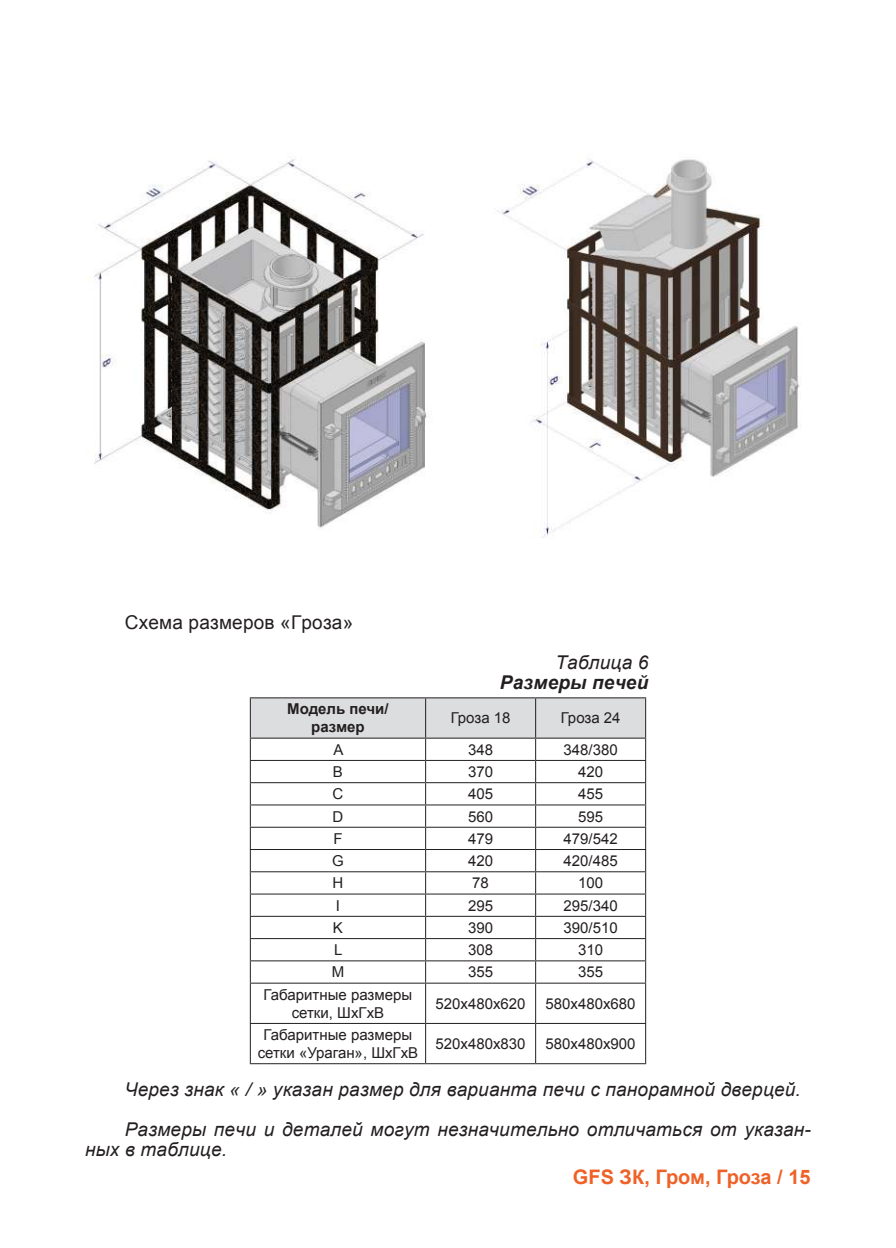
<style>
.page{position:relative;width:896px;height:1248px;background:#fff}
.page>*{position:absolute;margin:0;border:0;box-sizing:border-box;transform-origin:0 0}
.t1{font:700 20px "Arial";color:#ef6127}
.t2{font:italic 19px/40px "Arial";letter-spacing:.01em;color:#231f20}
.t3{font:19px "Arial";letter-spacing:.01em;color:#231f20}
.t4{font:italic 700 19px "Arial";letter-spacing:.01em;color:#231f20}
.t5{font:15px/18px "Arial";color:#231f20;text-align:center}
.t6{font:700 15px/18px "Arial";color:#231f20;text-align:center}
</style>
<div class="page">
<svg style="left:250px;top:697px;width:396px;height:285px"></svg>
<hr style="left:250px;top:982px;width:176px;height:1px;background:#231f20">
<hr style="left:250px;top:983px;width:1px;height:39px;background:#231f20">
<hr style="left:426px;top:982px;width:109px;height:1px;background:#231f20">
<hr style="left:425px;top:983px;width:1px;height:39px;background:#231f20">
<hr style="left:535px;top:982px;width:111px;height:1px;background:#231f20">
<hr style="left:535px;top:983px;width:1px;height:39px;background:#231f20">
<hr style="left:645px;top:983px;width:1px;height:39px;background:#231f20">
<hr style="left:645px;top:1023px;width:1px;height:40px;background:#231f20">
<hr style="left:250px;top:1023px;width:1px;height:40px;background:#231f20">
<hr style="left:425px;top:1023px;width:1px;height:40px;background:#231f20">
<hr style="left:535px;top:1023px;width:1px;height:40px;background:#231f20">
<hr style="left:250px;top:1063px;width:176px;height:1px;background:#231f20">
<hr style="left:426px;top:1063px;width:109px;height:1px;background:#231f20">
<hr style="left:535px;top:1063px;width:111px;height:1px;background:#231f20">
<hr style="left:250px;top:1022px;width:176px;height:1px;background:#231f20">
<hr style="left:426px;top:1022px;width:109px;height:1px;background:#231f20">
<hr style="left:535px;top:1022px;width:111px;height:1px;background:#231f20">
<img style="left:94px;top:159px;width:706px;height:379px">
<p class="t3" style="left:125px;top:610px;width:230px">Схема размеров «Гроза»</p>
<p class="t2" style="left:555px;top:643px;width:94px">Таблица 6</p>
<p class="t4" style="left:500px;top:670px;width:150px">Размеры печей</p>
<p class="t6" style="left:287px;top:700px;width:103px">Модель печи/ размер</p>
<p class="t5" style="left:451px;top:709px;width:61px">Гроза 18</p>
<p class="t5" style="left:561px;top:709px;width:61px">Гроза 24</p>
<p class="t5" style="left:333px;top:740px;width:12px">A</p>
<p class="t5" style="left:468px;top:740px;width:27px">348</p>
<p class="t5" style="left:563px;top:740px;width:56px">348/380</p>
<p class="t5" style="left:333px;top:762px;width:12px">B</p>
<p class="t5" style="left:468px;top:762px;width:27px">370</p>
<p class="t5" style="left:578px;top:762px;width:27px">420</p>
<p class="t5" style="left:332px;top:785px;width:12px">C</p>
<p class="t5" style="left:468px;top:785px;width:27px">405</p>
<p class="t5" style="left:578px;top:785px;width:27px">455</p>
<p class="t5" style="left:332px;top:807px;width:12px">D</p>
<p class="t5" style="left:468px;top:807px;width:27px">560</p>
<p class="t5" style="left:578px;top:807px;width:27px">595</p>
<p class="t5" style="left:333px;top:829px;width:11px">F</p>
<p class="t5" style="left:468px;top:829px;width:27px">479</p>
<p class="t5" style="left:563px;top:829px;width:56px">479/542</p>
<p class="t5" style="left:332px;top:851px;width:13px">G</p>
<p class="t5" style="left:468px;top:851px;width:27px">420</p>
<p class="t5" style="left:563px;top:851px;width:56px">420/485</p>
<p class="t5" style="left:332px;top:874px;width:12px">H</p>
<p class="t5" style="left:472px;top:874px;width:18px">78</p>
<p class="t5" style="left:578px;top:874px;width:27px">100</p>
<p class="t5" style="left:336px;top:896px;width:6px">I</p>
<p class="t5" style="left:468px;top:896px;width:27px">295</p>
<p class="t5" style="left:563px;top:896px;width:56px">295/340</p>
<p class="t5" style="left:333px;top:918px;width:12px">K</p>
<p class="t5" style="left:468px;top:918px;width:27px">390</p>
<p class="t5" style="left:563px;top:918px;width:56px">390/510</p>
<p class="t5" style="left:334px;top:940px;width:10px">L</p>
<p class="t5" style="left:468px;top:941px;width:27px">308</p>
<p class="t5" style="left:578px;top:941px;width:27px">310</p>
<p class="t5" style="left:332px;top:963px;width:14px">M</p>
<p class="t5" style="left:468px;top:963px;width:27px">355</p>
<p class="t5" style="left:578px;top:963px;width:27px">355</p>
<p class="t5" style="left:264px;top:985px;width:150px">Габаритные размеры сетки, ШхГхВ</p>
<p class="t5" style="left:435px;top:994px;width:92px">520х480х620</p>
<p class="t5" style="left:545px;top:994px;width:92px">580х480х680</p>
<p class="t5" style="left:258px;top:1025px;width:162px">Габаритные размеры сетки «Ураган», ШхГхВ</p>
<p class="t5" style="left:435px;top:1034px;width:92px">520х480х830</p>
<p class="t5" style="left:545px;top:1034px;width:92px">580х480х900</p>
<p class="t2" style="left:125px;top:1069px;width:687px">Через знак « / » указан размер для варианта печи с панорамной дверцей.<br>Размеры печи и деталей могут незначительно отличаться от указан-</p>
<p class="t2" style="left:85px;top:1129px;width:143px">ных в таблице.</p>
<h1 class="t1" style="left:573px;top:1163px;width:239px">GFS ЗК, Гром, Гроза / 15</h1>
</div>
